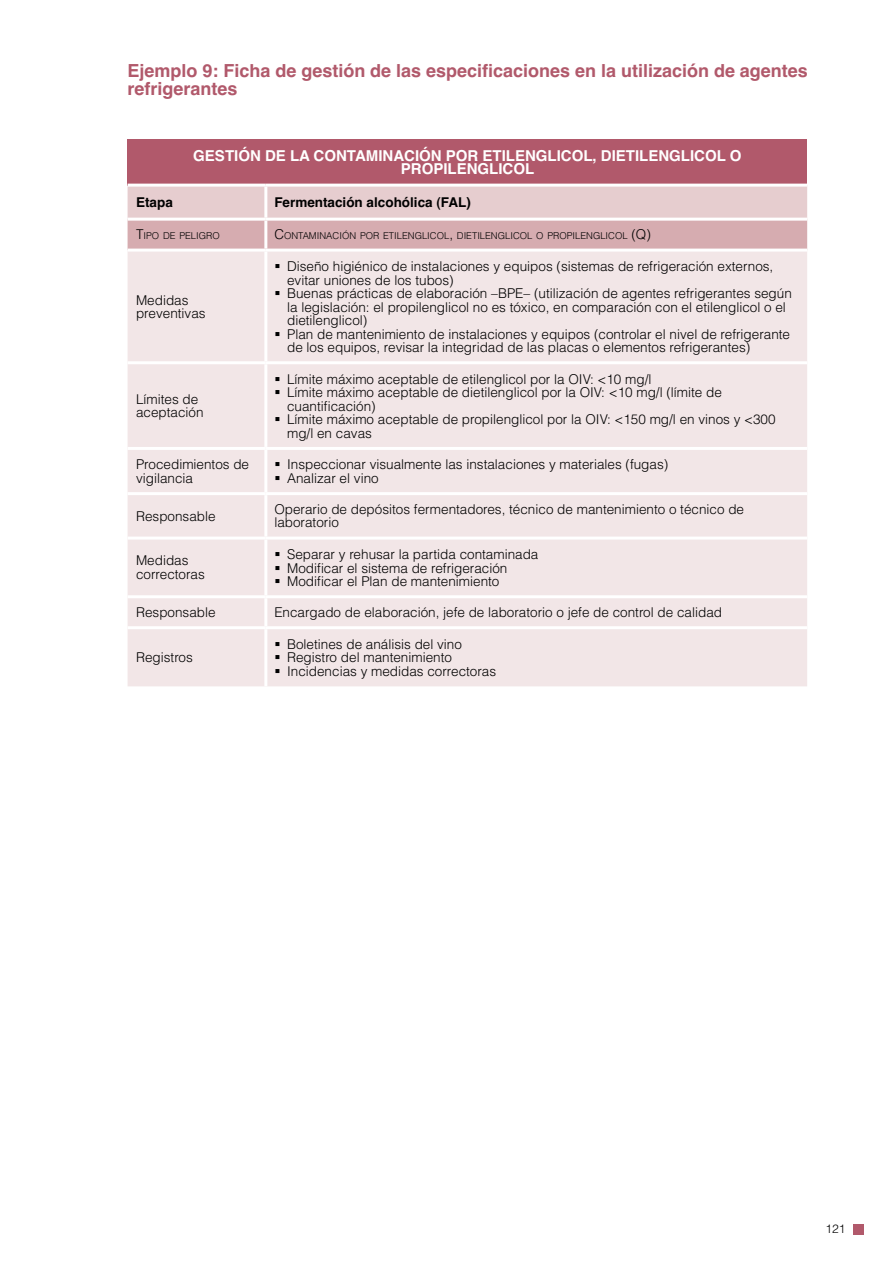
<style>
.page{position:relative;width:893px;height:1263px;background:#fff}
.page>*{position:absolute;margin:0;border:0;box-sizing:border-box;transform-origin:0 0}
.t1{font:700 18px/18px "Helvetica";color:#b1596b}
.t2{font:700 15px/13.5px "Helvetica";color:#fff;text-align:center}
.t3{font:300 13.5px/13.5px "Helvetica";color:#000}
.t4{font:700 13.5px "Helvetica";color:#000}
.t5{font:300 12px "Helvetica";color:#000}
.t6{font:300 9.45px "Helvetica";color:#000}
.s1{font-size:13.5px}
</style>
<div class="page">
<div style="left:853px;top:1224px;width:11px;height:11px;background:#b1596b"></div>
<div style="left:128px;top:139px;width:679px;height:46px;background:#b1596b"></div>
<svg style="left:128px;top:187px;width:679px;height:62px;background:#debec1"></svg>
<div style="left:128px;top:252px;width:679px;height:434px;background:#f2e6e7"></div>
<hr style="left:128px;top:184px;width:138px;height:3px;background:#fff">
<hr style="left:266px;top:184px;width:541px;height:3px;background:#fff">
<hr style="left:264px;top:187px;width:3px;height:31px;background:#fff">
<hr style="left:128px;top:218px;width:138px;height:3px;background:#fff">
<hr style="left:266px;top:218px;width:541px;height:3px;background:#fff">
<hr style="left:264px;top:221px;width:3px;height:28px;background:#fff">
<hr style="left:264px;top:252px;width:3px;height:109px;background:#fff">
<hr style="left:128px;top:361px;width:138px;height:3px;background:#fff">
<hr style="left:266px;top:361px;width:541px;height:3px;background:#fff">
<hr style="left:264px;top:364px;width:3px;height:83px;background:#fff">
<hr style="left:128px;top:447px;width:138px;height:3px;background:#fff">
<hr style="left:266px;top:447px;width:541px;height:3px;background:#fff">
<hr style="left:264px;top:450px;width:3px;height:42px;background:#fff">
<hr style="left:128px;top:492px;width:138px;height:3px;background:#fff">
<hr style="left:266px;top:492px;width:541px;height:3px;background:#fff">
<hr style="left:264px;top:495px;width:3px;height:42px;background:#fff">
<hr style="left:128px;top:537px;width:138px;height:3px;background:#fff">
<hr style="left:266px;top:537px;width:541px;height:3px;background:#fff">
<hr style="left:264px;top:540px;width:3px;height:55px;background:#fff">
<hr style="left:128px;top:595px;width:138px;height:3px;background:#fff">
<hr style="left:266px;top:595px;width:541px;height:3px;background:#fff">
<hr style="left:264px;top:598px;width:3px;height:28px;background:#fff">
<hr style="left:128px;top:626px;width:138px;height:3px;background:#fff">
<hr style="left:266px;top:626px;width:541px;height:3px;background:#fff">
<hr style="left:264px;top:629px;width:3px;height:57px;background:#fff">
<svg style="left:281px;top:271px;width:13px;height:1px"></svg>
<svg style="left:281px;top:298px;width:13px;height:1px"></svg>
<svg style="left:281px;top:339px;width:13px;height:1px"></svg>
<svg style="left:281px;top:384px;width:13px;height:1px"></svg>
<svg style="left:281px;top:397px;width:13px;height:1px"></svg>
<svg style="left:281px;top:424px;width:13px;height:1px"></svg>
<svg style="left:281px;top:469px;width:13px;height:1px"></svg>
<svg style="left:281px;top:483px;width:13px;height:1px"></svg>
<svg style="left:281px;top:559px;width:13px;height:1px"></svg>
<svg style="left:281px;top:573px;width:13px;height:1px"></svg>
<svg style="left:281px;top:586px;width:13px;height:1px"></svg>
<svg style="left:281px;top:649px;width:13px;height:1px"></svg>
<svg style="left:281px;top:662px;width:13px;height:1px"></svg>
<svg style="left:281px;top:676px;width:13px;height:1px"></svg>
<h1 class="t1" style="left:128px;top:62px;width:682px">Ejemplo 9: Ficha de gestión de las especificaciones en la utilización de agentes refrigerantes</h1>
<p class="t2" style="left:193px;top:149px;width:550px">GESTIÓN DE LA CONTAMINACIÓN POR ETILENGLICOL, DIETILENGLICOL O<br>PROPILENGLICOL</p>
<p class="t4" style="left:136px;top:192px;width:38px">Etapa</p>
<p class="t4" style="left:274px;top:192px;width:198px">Fermentación alcohólica (FAL)</p>
<p class="t6" style="left:136px;top:230px;width:85px"><span class="s1">T</span>IPO DE PELIGRO</p>
<p class="t6" style="left:274px;top:230px;width:378px"><span class="s1">C</span>ONTAMINACIÓN POR ETILENGLICOL<span class="s1">,</span> DIETILENGLICOL O PROPILENGLICOL <span class="s1">(Q)</span></p>
<p class="t3" style="left:136px;top:293px;width:71px">Medidas preventivas</p>
<p class="t3" style="left:136px;top:392px;width:69px">Límites de aceptación</p>
<p class="t3" style="left:287px;top:259px;width:488px;text-indent:-13px">▪ Diseño higiénico de instalaciones y equipos (sistemas de refrigeración externos, evitar uniones de los tubos)</p>
<p class="t3" style="left:287px;top:286px;width:506px;text-indent:-13px">▪ Buenas prácticas de elaboración –BPE– (utilización de agentes refrigerantes según la legislación: el propilenglicol no es tóxico, en comparación con el etilenglicol o el dietilenglicol)</p>
<p class="t3" style="left:287px;top:327px;width:504px;text-indent:-13px">▪ Plan de mantenimiento de instalaciones y equipos (controlar el nivel de refrigerante de los equipos, revisar la integridad de las placas o elementos refrigerantes)</p>
<p class="t3" style="left:274px;top:372px;width:379px">▪ Límite máximo aceptable de etilenglicol por la OIV: &lt;10 mg/l</p>
<p class="t3" style="left:287px;top:386px;width:436px;text-indent:-13px">▪ Límite máximo aceptable de dietilenglicol por la OIV: &lt;10 mg/l (límite de cuantificación)</p>
<p class="t3" style="left:287px;top:413px;width:490px;text-indent:-13px">▪ Límite máximo aceptable de propilenglicol por la OIV: &lt;150 mg/l en vinos y &lt;300 mg/l en cavas</p>
<p class="t3" style="left:136px;top:457px;width:115px">Procedimientos de vigilancia</p>
<p class="t3" style="left:274px;top:458px;width:395px">▪ Inspeccionar visualmente las instalaciones y materiales (fugas)</p>
<p class="t3" style="left:274px;top:471px;width:106px">▪ Analizar el vino</p>
<p class="t3" style="left:136px;top:509px;width:81px">Responsable</p>
<p class="t3" style="left:274px;top:502px;width:471px">Operario de depósitos fermentadores, técnico de mantenimiento o técnico de laboratorio</p>
<p class="t3" style="left:136px;top:554px;width:70px">Medidas correctoras</p>
<p class="t3" style="left:274px;top:547px;width:266px">▪ Separar y rehusar la partida contaminada</p>
<p class="t3" style="left:274px;top:561px;width:235px">▪ Modificar el sistema de refrigeración</p>
<p class="t3" style="left:274px;top:574px;width:227px">▪ Modificar el Plan de mantenimiento</p>
<p class="t3" style="left:136px;top:605px;width:81px">Responsable</p>
<p class="t3" style="left:274px;top:605px;width:449px">Encargado de elaboración, jefe de laboratorio o jefe de control de calidad</p>
<p class="t3" style="left:136px;top:650px;width:58px">Registros</p>
<p class="t3" style="left:274px;top:637px;width:189px">▪ Boletines de análisis del vino</p>
<p class="t3" style="left:274px;top:650px;width:179px">▪ Registro del mantenimiento</p>
<p class="t3" style="left:274px;top:664px;width:223px">▪ Incidencias y medidas correctoras</p>
<p class="t5" style="left:825px;top:1221px;width:22px">121</p>
</div>
